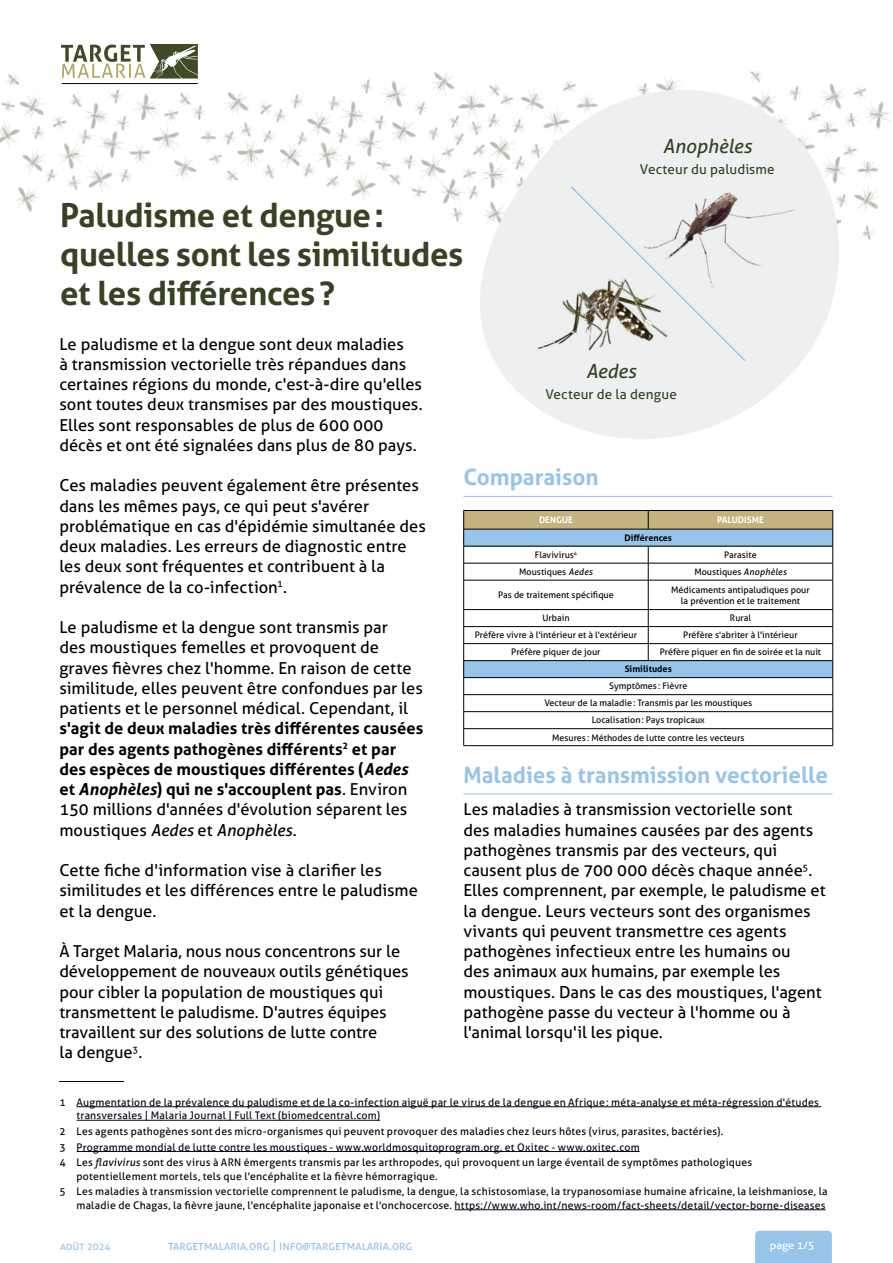
<style>
.page{position:relative;width:893px;height:1263px;background:#fff}
.page>*{position:absolute;margin:0;border:0;box-sizing:border-box;transform-origin:0 0}
.t1{font:700 33px/39px "Aller";letter-spacing:-.01em;color:#384123}
.t2{font:700 22.5px "Aller";letter-spacing:-.005em;color:#98c4ea}
.t3{font:italic 19.5px "Aller";letter-spacing:-.005em;color:#384123}
.t4{font:16.5px/20.2px "Aller";color:#000}
.t5{font:700 16.5px/20.2px "Aller";letter-spacing:.005em;color:#000}
.t6{font:13.5px "Aller";letter-spacing:.01em;color:#384123}
.t7{font:12.9px "Aller";color:#98c4ea;scale:.93 1}
.t8{font:11.4px "Aller";color:#98c4ea}
.t9{font:10.65px "Aller";color:#fff;scale:1.06 1}
.t10{font:10.5px/15.6px "Aller";letter-spacing:.02em;color:#000}
.t11{font:10.5px/13.5px "Aller";letter-spacing:.02em;color:#000613}
.t12{font:9px/17px "Aller";color:#000;text-align:center}
.t13{font:700 9px "Aller";color:#000}
.t14{font:700 9px "Aller";color:#fff}
.s1{font-style:italic}
.s2{font-weight:400}
.s3{font-weight:400;font-style:italic}
.s4{color:#000}
.s5{color:#000613}
.s6{font-size:9.9px}
.s7{font-size:11.25px}
</style>
<div class="page">
<svg style="left:61px;top:44px;width:137px;height:16px"></svg>
<img style="left:0;top:60px;width:890px;height:180px">
<svg style="left:462px;top:66px;width:400px;height:373px;fill:#eef0ef"></svg>
<hr style="left:463px;top:496px;width:370px;height:1px;background:#98c4ea">
<hr style="left:463px;top:794px;width:370px;height:1px;background:#98c4ea">
<div style="left:755px;top:1231px;width:77px;height:32px;background:#98c4ea"></div>
<hr style="left:463px;top:745px;width:185px;height:1px;background:#000">
<hr style="left:648px;top:745px;width:185px;height:1px;background:#000">
<svg style="left:463px;top:510px;width:370px;height:235px"></svg>
<hr style="left:77px;top:1106px;width:744px;height:1px;background:#000613">
<hr style="left:77px;top:1120px;width:303px;height:1px;background:#000613">
<hr style="left:77px;top:1151px;width:563px;height:1px;background:#000613">
<hr style="left:455px;top:1209px;width:371px;height:1px;background:#000613">
<hr style="left:60px;top:1081px;width:64px;height:1px;background:#000">
<div style="left:527px;top:265px;width:42px;height:95px;background:#eef0ef"></div>
<div style="left:629px;top:181px;width:166px;height:118px;background:#eef0ef"></div>
<svg style="left:569px;top:185px;width:178px;height:178px;background:#dedfdd"></svg>
<h1 class="t1" style="left:60px;top:196px;width:405px">Paludisme et dengue: quelles sont les similitudes et les différences?</h1>
<p class="t3" style="left:663px;top:134px;width:90px">Anophèles</p>
<p class="t6" style="left:640px;top:161px;width:136px">Vecteur du paludisme</p>
<p class="t4" style="left:59px;top:333px;width:365px">Le paludisme et la dengue sont deux maladies<br>à transmission vectorielle très répandues dans certaines régions du monde, c'est-à-dire qu'elles sont toutes deux transmises par des moustiques.<br>Elles sont responsables de plus de 600 000 décès et ont été signalées dans plus de 80 pays.</p>
<p class="t4" style="left:59px;top:475px;width:368px">Ces maladies peuvent également être présentes dans les mêmes pays, ce qui peut s'avérer problématique en cas d'épidémie simultanée des deux maladies. Les erreurs de diagnostic entre les deux sont fréquentes et contribuent à la prévalence de la co-infection<sup>1</sup>.</p>
<p class="t4" style="left:59px;top:617px;width:365px">Le paludisme et la dengue sont transmis par<br>des moustiques femelles et provoquent de graves fièvres chez l'homme. En raison de cette similitude, elles peuvent être confondues par les patients et le personnel médical. Cependant, il</p>
<p class="t5" style="left:59px;top:718px;width:365px">s'agit de deux maladies très différentes causées par des agents pathogènes différents<sup>2</sup> et par des espèces de moustiques différentes (<span class="s1">Aedes </span>et <span class="s1">Anophèles</span>) qui ne s'accouplent pas<span class="s2">. Environ 150 millions d'années d'évolution séparent les moustiques</span> <span class="s3">Aedes</span> <span class="s2">et</span> <span class="s3">Anophèles</span><span class="s2">.</span></p>
<p class="t4" style="left:59px;top:860px;width:360px">Cette fiche d'information vise à clarifier les similitudes et les différences entre le paludisme et la dengue.</p>
<p class="t4" style="left:59px;top:941px;width:351px">À Target Malaria, nous nous concentrons sur le développement de nouveaux outils génétiques pour cibler la population de moustiques qui transmettent le paludisme. D'autres équipes travaillent sur des solutions de lutte contre<br>la dengue<sup>3</sup>.</p>
<p class="t3" style="left:586px;top:359px;width:52px">Aedes</p>
<p class="t6" style="left:545px;top:385px;width:133px">Vecteur de la dengue</p>
<h2 class="t2" style="left:463px;top:463px;width:137px">Comparaison</h2>
<p class="t14" style="left:539px;top:514px;width:35px">DENGUE</p>
<p class="t14" style="left:717px;top:514px;width:48px">PALUDISME</p>
<p class="t13" style="left:624px;top:532px;width:49px">Différences</p>
<p class="t12" style="left:535px;top:546px;width:44px">Flavivirus<sup>4</sup></p>
<p class="t12" style="left:724px;top:546px;width:34px">Parasite</p>
<p class="t12" style="left:519px;top:563px;width:75px">Moustiques <span class="s1">Aedes</span></p>
<p class="t12" style="left:694px;top:563px;width:94px">Moustiques <span class="s1">Anophèles</span></p>
<p class="t12" style="left:498px;top:586px;width:117px">Pas de traitement spécifique</p>
<p class="t12" style="left:671px;top:584px;width:140px;line-height:10.8px">Médicaments antipaludiques pour la prévention et le traitement</p>
<p class="t12" style="left:542px;top:610px;width:29px">Urbain</p>
<p class="t12" style="left:730px;top:610px;width:23px">Rural</p>
<p class="t12" style="left:475px;top:627px;width:164px">Préfère vivre à l'intérieur et à l'extérieur</p>
<p class="t12" style="left:683px;top:627px;width:116px">Préfère s'abriter à l'intérieur</p>
<p class="t12" style="left:511px;top:644px;width:91px">Préfère piquer de jour</p>
<p class="t12" style="left:660px;top:644px;width:163px">Préfère piquer en fin de soirée et la nuit</p>
<p class="t13" style="left:625px;top:664px;width:49px">Similitudes</p>
<p class="t12" style="left:544px;top:678px;width:209px">Symptômes : Fièvre<br>Vecteur de la maladie: Transmis par les moustiques Localisation: Pays tropicaux<br>Mesures : Méthodes de lutte contre les vecteurs</p>
<h2 class="t2" style="left:463px;top:761px;width:366px">Maladies à transmission vectorielle</h2>
<p class="t4" style="left:463px;top:799px;width:364px">Les maladies à transmission vectorielle sont<br>des maladies humaines causées par des agents pathogènes transmis par des vecteurs, qui causent plus de 700 000 décès chaque année<sup>5</sup>.<br>Elles comprennent, par exemple, le paludisme et la dengue. Leurs vecteurs sont des organismes vivants qui peuvent transmettre ces agents pathogènes infectieux entre les humains ou<br>des animaux aux humains, par exemple les moustiques. Dans le cas des moustiques, l'agent pathogène passe du vecteur à l'homme ou à l'animal lorsqu'il les pique.</p>
<p class="t11" style="left:77px;top:1095px;width:744px;text-indent:-17px"><span class="s4">1</span> Augmentation de la prévalence du paludisme et de la co-infection aiguë par le virus de la dengue en Afrique: méta-analyse et méta-régression d'études transversales | Malaria Journal | Full Text (biomedcentral.com)</p>
<p class="t10" style="left:60px;top:1123px;width:694px">2 Les agents pathogènes sont des micro-organismes qui peuvent provoquer des maladies chez leurs hôtes (virus, parasites, bactéries).<br>3 <span class="s5">Programme mondial de lutte contre les moustiques - www.worldmosquitoprogram.org, et Oxitec - www.oxitec.com<br></span>4 Les <span class="s1">flavivirus</span> sont des virus à ARN émergents transmis par les arthropodes, qui provoquent un large éventail de symptômes pathologiques</p>
<p class="t10" style="left:60px;top:1168px;width:770px;text-indent:17px">potentiellement mortels, tels que l'encéphalite et la fièvre hémorragique.<br>5 Les maladies à transmission vectorielle comprennent le paludisme, la dengue, la schistosomiase, la trypanosomiase humaine africaine, la leishmaniose, la</p>
<p class="t11" style="left:77px;top:1198px;width:751px"><span class="s4">maladie de Chagas, la fièvre jaune, l'encéphalite japonaise et l'onchocercose.</span> https://www.who.int/news-room/fact-sheets/detail/vector-borne-diseases</p>
<p class="t8" style="left:60px;top:1238px;width:52px">août <span class="s6">2024</span></p>
<p class="t7" style="left:168px;top:1237px;width:264px">targetmalaria.org | info@targetmalaria.org</p>
<p class="t9" style="left:770px;top:1239px;width:44px">page 1/<span class="s7">5</span></p>
</div>
